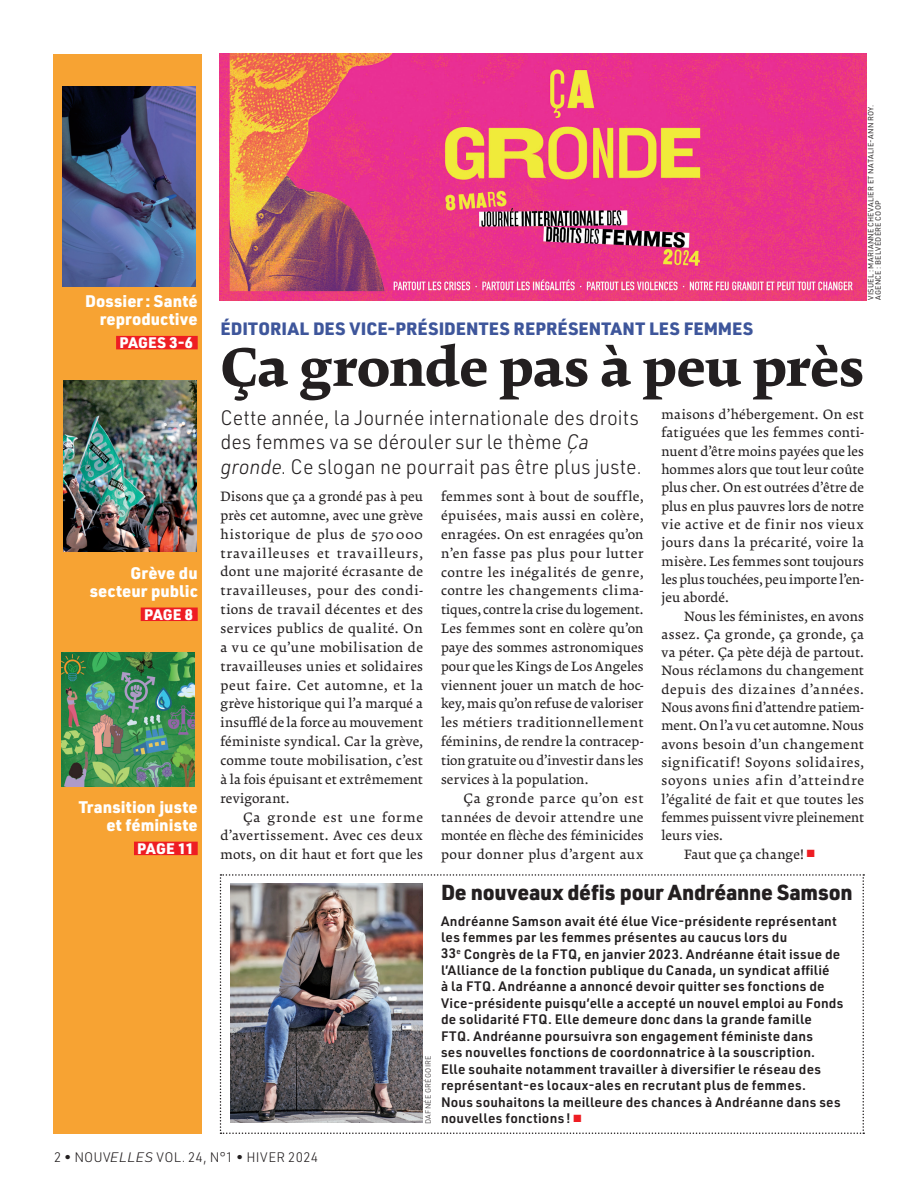
<style>
.page{position:relative;width:918px;height:1188px;background:#fff}
.page>*{position:absolute;margin:0;border:0;box-sizing:border-box;transform-origin:0 0}
.t1{font:700 54px "Krete";letter-spacing:-.005em;color:#231f20;scale:.95 1}
.t2{font:900 21.3px "URWDIN";letter-spacing:-.015em;color:#231f20}
.t3{font:300 20.55px/24.3px "URWDIN";color:#231f20;scale:.95 1}
.t4{font:900 17.55px "URWDIN";letter-spacing:.015em;color:#3e569b}
.t5{font:900 16.5px/18px "URWDIN";letter-spacing:.005em;color:#fff;text-align:right}
.t6{font:900 15px "URWDIN";letter-spacing:.005em;color:#fff}
.t7{font:13.5px/18.9px "Krete";letter-spacing:.02em;color:#231f20;text-align:justify}
.t8{font:600 13.5px/16.5px "URWDIN";letter-spacing:.015em;color:#231f20}
.t9{font:13.5px "Krete";letter-spacing:-.005em;color:#231f20}
.t10{font:300 13.5px "URWDIN";letter-spacing:.02em;color:#231f20}
.t11{font:13.5px "Krete";color:#231f20}
.t12{font:13.5px "Krete";letter-spacing:.05em;color:#231f20}
.t13{font:13.5px "Krete";letter-spacing:.06em;color:#231f20}
.t14{font:7.5px/7.5px "URWDIN";letter-spacing:.04em;color:#231f20}
.t15{font:300 7.5px "URWDIN";letter-spacing:.035em;color:#231f20}
.s1{color:#ee1d23}
.s2{font-style:italic}
</style>
<div class="page">
<div style="left:53px;top:54px;width:149px;height:1080px;background:#f7a333"></div>
<div style="left:116px;top:336px;width:82px;height:13px;background:#ee1d23"></div>
<div style="left:141px;top:608px;width:57px;height:13px;background:#ee1d23"></div>
<div style="left:134px;top:842px;width:64px;height:13px;background:#ee1d23"></div>
<img style="left:63px;top:381px;width:134px;height:171px">
<img style="left:61px;top:653px;width:134px;height:133px">
<img style="left:62px;top:86px;width:134px;height:201px">
<img style="left:220px;top:54px;width:647px;height:246px">
<svg style="left:220px;top:874px;width:644px;height:260px"></svg>
<img style="left:230px;top:884px;width:193px;height:238px">
<p class="t5" style="left:85px;top:292px;width:114px">Dossier : Santé reproductive</p>
<p class="t6" style="left:119px;top:332px;width:80px">PAGES 3-6<span class="s1">.</span></p>
<p class="t5" style="left:90px;top:563px;width:109px">Grève du secteur public</p>
<p class="t6" style="left:144px;top:604px;width:55px">PAGE 8<span class="s1">.</span></p>
<p class="t5" style="left:79px;top:798px;width:121px">Transition juste et féministe</p>
<p class="t6" style="left:137px;top:838px;width:62px">PAGE 11<span class="s1">.</span></p>
<p class="t14" style="left:867px;top:300px;width:197px;rotate:-90deg">VISUEL : MARIANNE CHEVALIER ET NATALIE-ANN ROY.<br>AGENCE : BELVÉDÈRE COOP</p>
<p class="t4" style="left:220px;top:316px;width:534px">ÉDITORIAL DES VICE-PRÉSIDENTES REPRÉSENTANT LES FEMMES</p>
<h1 class="t1" style="left:220px;top:332px;width:679px">Ça gronde pas à peu près</h1>
<h3 class="t3" style="left:220px;top:405px;width:445px">Cette année, la Journée internationale des droits des femmes va se dérouler sur le thème <span class="s2">Ça gronde</span>. Ce slogan ne pourrait pas être plus juste.</h3>
<p class="t7" style="left:220px;top:487px;width:204px">Disons que ça a grondé pas à peu près cet automne, avec une grève historique de plus de 570 000 travailleuses et travailleurs, dont une majorité écrasante de travailleuses, pour des condi&shy;tions de travail décentes et des services publics de qualité. On a vu ce qu’une mobilisation de travailleuses unies et solidaires peut faire. Cet automne, et la grève historique qui l’a marqué a insufflé de la force au mouvement féministe syndical. Car la grève, comme toute mobilisation, c’est à la fois épuisant et extrêmement revigorant.</p>
<p class="t7" style="left:220px;top:807px;width:204px;text-indent:23px">Ça gronde est une forme d’avertissement. Avec ces deux mots, on dit haut et fort que les</p>
<p class="t7" style="left:662px;top:405px;width:204px;line-height:18.3px">maisons d’hébergement. On est fatiguées que les femmes conti&shy;nuent d’être moins payées que les hommes alors que tout leur coûte plus cher. On est outrées d’être de plus en plus pauvres lors de notre vie active et de finir nos vieux jours dans la précarité, voire la misère. Les femmes sont toujours les plus touchées, peu importe l’en&shy;jeu abordé.</p>
<p class="t7" style="left:684px;top:606px;width:181px">Nous les féministes, en avons</p>
<p class="t7" style="left:662px;top:625px;width:204px">assez. Ça gronde, ça gronde, ça</p>
<p class="t7" style="left:662px;top:643px;width:204px">va péter. Ça pète déjà de partout.</p>
<p class="t7" style="left:662px;top:661px;width:204px">Nous réclamons du changement</p>
<p class="t12" style="left:662px;top:680px;width:204px">depuis des dizaines d’années.</p>
<p class="t9" style="left:662px;top:699px;width:204px">Nous avons fini d’attendre patiem-</p>
<p class="t9" style="left:662px;top:717px;width:204px">ment. On l’a vu cet automne. Nous</p>
<p class="t7" style="left:662px;top:735px;width:204px">avons besoin d’un changement</p>
<p class="t7" style="left:662px;top:753px;width:204px">significatif! Soyons solidaires,</p>
<p class="t13" style="left:662px;top:772px;width:204px">soyons unies afin d’atteindre</p>
<p class="t7" style="left:662px;top:789px;width:204px">l’égalité de fait et que toutes les</p>
<p class="t11" style="left:662px;top:809px;width:204px">femmes puissent vivre pleinement</p>
<p class="t7" style="left:662px;top:826px;width:63px">leurs vies.</p>
<p class="t7" style="left:684px;top:844px;width:132px">Faut que ça change! <span class="s1">■</span></p>
<h2 class="t2" style="left:441px;top:877px;width:413px">De nouveaux défis pour Andréanne Samson</h2>
<p class="t8" style="left:441px;top:912px;width:404px">Andréanne Samson avait été élue Vice-présidente représentant les femmes par les femmes présentes au caucus lors du<br>33<sup>e</sup> Congrès de la FTQ, en janvier 2023. Andréanne était issue de l’Alliance de la fonction publique du Canada, un syndicat affilié<br>à la FTQ. Andréanne a annoncé devoir quitter ses fonctions de Vice-présidente puisqu’elle a accepté un nouvel emploi au Fonds de solidarité FTQ. Elle demeure donc dans la grande famille FTQ. Andréanne poursuivra son engagement féministe dans<br>ses nouvelles fonctions de coordonnatrice à la souscription.<br>Elle souhaite notamment travailler à diversifier le réseau des représentant-es locaux-ales en recrutant plus de femmes.<br>Nous souhaitons la meilleure des chances à Andréanne dans ses nouvelles fonctions ! <span class="s1">■</span></p>
<p class="t7" style="left:441px;top:487px;width:204px">femmes sont à bout de souffle, épuisées, mais aussi en colère, enragées. On est enragées qu’on n’en fasse pas plus pour lutter contre les inégalités de genre, contre les changements clima&shy;tiques, contre la crise du logement.<br>Les femmes sont en colère qu’on paye des sommes astronomiques pour que les Kings de Los Angeles viennent jouer un match de hoc&shy;key, mais qu’on refuse de valoriser les métiers traditionnellement féminins, de rendre la contracep&shy;tion gratuite ou d’investir dans les services à la population.</p>
<p class="t7" style="left:441px;top:789px;width:204px;text-indent:22px">Ça gronde parce qu’on est tannées de devoir attendre une montée en flèche des féminicides pour donner plus d’argent aux</p>
<p class="t15" style="left:423px;top:1124px;width:70px;rotate:-90deg">DAFNÉE GRÉGOIRE</p>
<p class="t10" style="left:54px;top:1149px;width:266px">2 • NOUV<span class="s2">ELLES</span> VOL. 24, N°1 • HIVER 2024</p>
</div>
